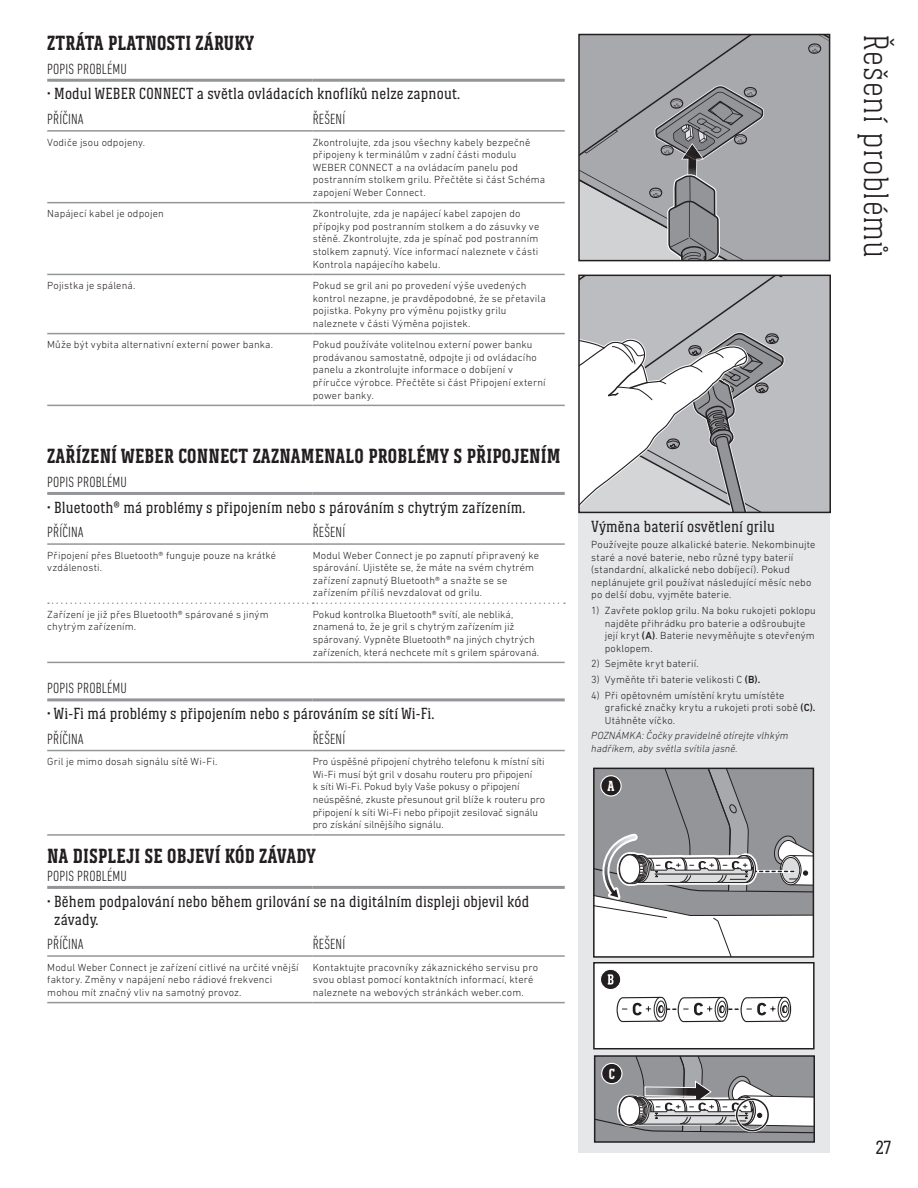
<style>
.page{position:relative;width:918px;height:1188px;background:#fff}
.page>*{position:absolute;margin:0;border:0;box-sizing:border-box;transform-origin:0 0}
.t1{font:300 36px "Weber Serif";letter-spacing:.01em;color:#231f20}
.t2{font:700 21px "Weber Serif";letter-spacing:.01em;color:#231f20}
.t3{font:19.5px "Weber Serif";color:#231f20}
.t4{font:16.5px/18px "Weber Serif";letter-spacing:.01em;color:#231f20}
.t5{font:300 condensed 15px "DIN Next LT Pro";letter-spacing:.01em;color:#231f20}
.t6{font:700 15px "Weber Serif";color:#fff}
.t7{font:300 10.5px/12.6px "DIN Next LT Pro";letter-spacing:.015em;color:#231f20}
.t8{font:italic 300 10.5px/12.6px "DIN Next LT Pro";letter-spacing:.01em;color:#231f20}
.s1{font-weight:500}
</style>
<div class="page">
<hr style="left:47px;top:130px;width:266px;height:2px;background:#939598">
<hr style="left:313px;top:130px;width:252px;height:2px;background:#939598">
<hr style="left:47px;top:202px;width:266px;height:1px;background:#939598">
<hr style="left:313px;top:202px;width:252px;height:1px;background:#939598">
<hr style="left:47px;top:274px;width:266px;height:1px;background:#939598">
<hr style="left:313px;top:274px;width:252px;height:1px;background:#939598">
<hr style="left:47px;top:333px;width:266px;height:1px;background:#939598">
<hr style="left:313px;top:333px;width:252px;height:1px;background:#939598">
<hr style="left:47px;top:405px;width:266px;height:1px;background:#939598">
<hr style="left:313px;top:405px;width:252px;height:1px;background:#939598">
<hr style="left:47px;top:79px;width:266px;height:3px;background:#939598">
<hr style="left:313px;top:79px;width:252px;height:3px;background:#939598">
<hr style="left:47px;top:662px;width:266px;height:1px;background:#939598">
<hr style="left:313px;top:662px;width:252px;height:1px;background:#939598">
<svg style="left:48px;top:602px;width:517px;height:2px"></svg>
<hr style="left:47px;top:543px;width:266px;height:2px;background:#939598">
<hr style="left:313px;top:543px;width:252px;height:2px;background:#939598">
<hr style="left:47px;top:492px;width:266px;height:3px;background:#939598">
<hr style="left:313px;top:492px;width:252px;height:3px;background:#939598">
<hr style="left:47px;top:750px;width:266px;height:1px;background:#939598">
<hr style="left:313px;top:750px;width:252px;height:1px;background:#939598">
<hr style="left:47px;top:698px;width:266px;height:3px;background:#939598">
<hr style="left:313px;top:698px;width:252px;height:3px;background:#939598">
<hr style="left:47px;top:834px;width:266px;height:2px;background:#939598">
<hr style="left:313px;top:834px;width:252px;height:2px;background:#939598">
<hr style="left:47px;top:1002px;width:266px;height:1px;background:#939598">
<hr style="left:313px;top:1002px;width:252px;height:1px;background:#939598">
<hr style="left:47px;top:955px;width:266px;height:2px;background:#939598">
<hr style="left:313px;top:955px;width:252px;height:2px;background:#939598">
<hr style="left:47px;top:886px;width:266px;height:3px;background:#939598">
<hr style="left:313px;top:886px;width:252px;height:3px;background:#939598">
<svg style="left:581px;top:37px;width:246px;height:221px;background:#a3a4a7"></svg>
<div style="left:578px;top:34px;width:252px;height:227px;border:2px solid #231f20"></div>
<div style="left:578px;top:507px;width:251px;height:646px;background:#e6e7e9"></div>
<div style="left:594px;top:963px;width:220px;height:86px;background:#fff"></div>
<svg style="left:617px;top:997px;width:174px;height:25px"></svg>
<div style="left:593px;top:962px;width:222px;height:87px;border:2px solid #231f20"></div>
<svg style="left:600px;top:969px;width:21px;height:21px"></svg>
<svg style="left:608px;top:974px;width:5px;height:11px"></svg>
<div style="left:600px;top:969px;width:21px;height:21px;border:1px solid #fff;border-radius:50%"></div>
<svg style="left:596px;top:771px;width:215px;height:184px;background:#b1b2b4"></svg>
<div style="left:593px;top:768px;width:221px;height:190px;border:2px solid #231f20"></div>
<div style="left:601px;top:776px;width:20px;height:20px;background:#231f20;border-radius:50%"></div>
<div style="left:600px;top:775px;width:22px;height:22px;border:1px solid #fff;border-radius:50%"></div>
<svg style="left:597px;top:1058px;width:215px;height:82px;background:#a2a3a5"></svg>
<div style="left:735px;top:1098px;width:35px;height:34px;border:3px solid #fff;border-radius:50%"></div>
<div style="left:736px;top:1098px;width:33px;height:33px;border:2px solid #231f20;border-radius:50%"></div>
<div style="left:594px;top:1055px;width:221px;height:88px;border:2px solid #231f20"></div>
<div style="left:602px;top:1063px;width:20px;height:21px;background:#231f20;border-radius:50%"></div>
<div style="left:601px;top:1063px;width:22px;height:21px;border:1px solid #fff;border-radius:50%"></div>
<div style="left:581px;top:278px;width:247px;height:232px;background:#bcbdc0"></div>
<svg style="left:581px;top:332px;width:205px;height:178px"></svg>
<div style="left:578px;top:275px;width:253px;height:238px;border:2px solid #231f20"></div>
<h2 class="t2" style="left:47px;top:31px;width:208px">ZTRÁTA PLATNOSTI ZÁRUKY</h2>
<h3 class="t5" style="left:47px;top:60px;width:81px">POPIS PROBLÉMU</h3>
<h3 class="t4" style="left:47px;top:85px;width:414px">• Modul WEBER CONNECT a světla ovládacích knoflíků nelze zapnout.</h3>
<h3 class="t5" style="left:47px;top:111px;width:38px">PŘÍČINA</h3>
<h3 class="t5" style="left:313px;top:111px;width:34px">ŘEŠENÍ</h3>
<p class="t7" style="left:47px;top:136px;width:99px">Vodiče jsou odpojeny.</p>
<p class="t7" style="left:313px;top:136px;width:234px">Zkontrolujte, zda jsou všechny kabely bezpečně připojeny k terminálům v zadní části modulu WEBER CONNECT a na ovládacím panelu pod postranním stolkem grilu. Přečtěte si část Schéma zapojení Weber Connect.</p>
<p class="t7" style="left:47px;top:207px;width:118px">Napájecí kabel je odpojen</p>
<p class="t7" style="left:313px;top:207px;width:228px">Zkontrolujte, zda je napájecí kabel zapojen do přípojky pod postranním stolkem a do zásuvky ve stěně. Zkontrolujte, zda je spínač pod postranním stolkem zapnutý. Více informací naleznete v části Kontrola napájecího kabelu.</p>
<p class="t7" style="left:47px;top:279px;width:90px">Pojistka je spálená.</p>
<p class="t7" style="left:313px;top:279px;width:235px">Pokud se gril ani po provedení výše uvedených kontrol nezapne, je pravděpodobné, že se přetavila pojistka. Pokyny pro výměnu pojistky grilu naleznete v části Výměna pojistek.</p>
<p class="t7" style="left:47px;top:338px;width:227px">Může být vybita alternativní externí power banka.</p>
<p class="t7" style="left:313px;top:338px;width:235px">Pokud používáte volitelnou externí power banku prodávanou samostatně, odpojte ji od ovládacího panelu a zkontrolujte informace o dobíjení v příručce výrobce. Přečtěte si část Připojení externí power banky.</p>
<h2 class="t2" style="left:47px;top:444px;width:515px">ZAŘÍZENÍ WEBER CONNECT ZAZNAMENALO PROBLÉMY S PŘIPOJENÍM</h2>
<h3 class="t5" style="left:47px;top:473px;width:81px">POPIS PROBLÉMU</h3>
<h3 class="t4" style="left:47px;top:498px;width:480px">• Bluetooth® má problémy s připojením nebo s párováním s chytrým zařízením.</h3>
<h3 class="t5" style="left:47px;top:524px;width:38px">PŘÍČINA</h3>
<h3 class="t5" style="left:313px;top:524px;width:34px">ŘEŠENÍ</h3>
<p class="t7" style="left:47px;top:549px;width:230px">Připojení přes Bluetooth® funguje pouze na krátké vzdálenosti.</p>
<p class="t7" style="left:313px;top:549px;width:228px">Modul Weber Connect je po zapnutí připravený ke spárování. Ujistěte se, že máte na svém chytrém zařízení zapnutý Bluetooth® a snažte se se zařízením příliš nevzdalovat od grilu.</p>
<p class="t7" style="left:47px;top:608px;width:223px">Zařízení je již přes Bluetooth® spárované s jiným chytrým zařízením.</p>
<p class="t7" style="left:313px;top:608px;width:228px">Pokud kontrolka Bluetooth® svítí, ale nebliká, znamená to, že je gril s chytrým zařízením již spárovaný. Vypněte Bluetooth® na jiných chytrých zařízeních, která nechcete mít s grilem spárovaná.</p>
<h3 class="t5" style="left:47px;top:680px;width:81px">POPIS PROBLÉMU</h3>
<h3 class="t4" style="left:47px;top:704px;width:389px">• Wi-Fi má problémy s připojením nebo s párováním se sítí Wi-Fi.</h3>
<h3 class="t5" style="left:47px;top:730px;width:38px">PŘÍČINA</h3>
<h3 class="t5" style="left:313px;top:730px;width:34px">ŘEŠENÍ</h3>
<p class="t7" style="left:47px;top:755px;width:172px">Gril je mimo dosah signálu sítě Wi-Fi.</p>
<p class="t7" style="left:313px;top:755px;width:234px">Pro úspěšné připojení chytrého telefonu k místní síti Wi-Fi musí být gril v dosahu routeru pro připojení<br>k síti Wi-Fi. Pokud byly Vaše pokusy o připojení neúspěšné, zkuste přesunout gril blíže k routeru pro připojení k síti Wi-Fi nebo připojit zesilovač signálu pro získání silnějšího signálu.</p>
<h2 class="t2" style="left:47px;top:844px;width:270px">NA DISPLEJI SE OBJEVÍ KÓD ZÁVADY</h2>
<h3 class="t5" style="left:47px;top:867px;width:81px">POPIS PROBLÉMU</h3>
<h3 class="t4" style="left:54px;top:892px;width:476px;text-indent:-7px">• Během podpalování nebo během grilování se na digitálním displeji objevil kód závady.</h3>
<h3 class="t5" style="left:47px;top:936px;width:38px">PŘÍČINA</h3>
<h3 class="t5" style="left:313px;top:936px;width:34px">ŘEŠENÍ</h3>
<p class="t7" style="left:47px;top:961px;width:253px">Modul Weber Connect je zařízení citlivé na určité vnější faktory. Změny v napájení nebo rádiové frekvenci mohou mít značný vliv na samotný provoz.</p>
<p class="t7" style="left:313px;top:961px;width:227px">Kontaktujte pracovníky zákaznického servisu pro svou oblast pomocí kontaktních informací, které naleznete na webových stránkách weber.com.</p>
<h3 class="t4" style="left:591px;top:518px;width:185px">Výměna baterií osvětlení grilu</h3>
<p class="t7" style="left:591px;top:538px;width:226px">Používejte pouze alkalické baterie. Nekombinujte staré a nové baterie, nebo různé typy baterií (standardní, alkalické nebo dobíjecí). Pokud neplánujete gril používat následující měsíc nebo po delší dobu, vyjměte baterie.</p>
<p class="t7" style="left:605px;top:604px;width:213px;text-indent:-14px">1) Zavřete poklop grilu. Na boku rukojeti poklopu najděte přihrádku pro baterie a odšroubujte její kryt <span class="s1">(A)</span>. Baterie nevyměňujte s otevřeným poklopem.</p>
<p class="t7" style="left:591px;top:657px;width:109px">2) Sejměte kryt baterií.</p>
<p class="t7" style="left:591px;top:673px;width:171px">3) Vyměňte tři baterie velikosti C <span class="s1">(B).</span></p>
<p class="t7" style="left:605px;top:689px;width:212px;text-indent:-14px">4) Při opětovném umístění krytu umístěte grafické značky krytu a rukojeti proti sobě <span class="s1">(C).<br></span>Utáhněte víčko.</p>
<p class="t8" style="left:591px;top:729px;width:199px">POZNÁMKA: Čočky pravidelně otírejte vlhkým hadříkem, aby světla svítila jasně.</p>
<h3 class="t6" style="left:607px;top:777px;width:9px">A</h3>
<h3 class="t6" style="left:609px;top:1065px;width:8px">C</h3>
<h1 class="t1" style="left:896px;top:34px;width:226px;rotate:90deg">Řešení problémů</h1>
<h3 class="t3" style="left:876px;top:1137px;width:17px">27</h3>
</div>
